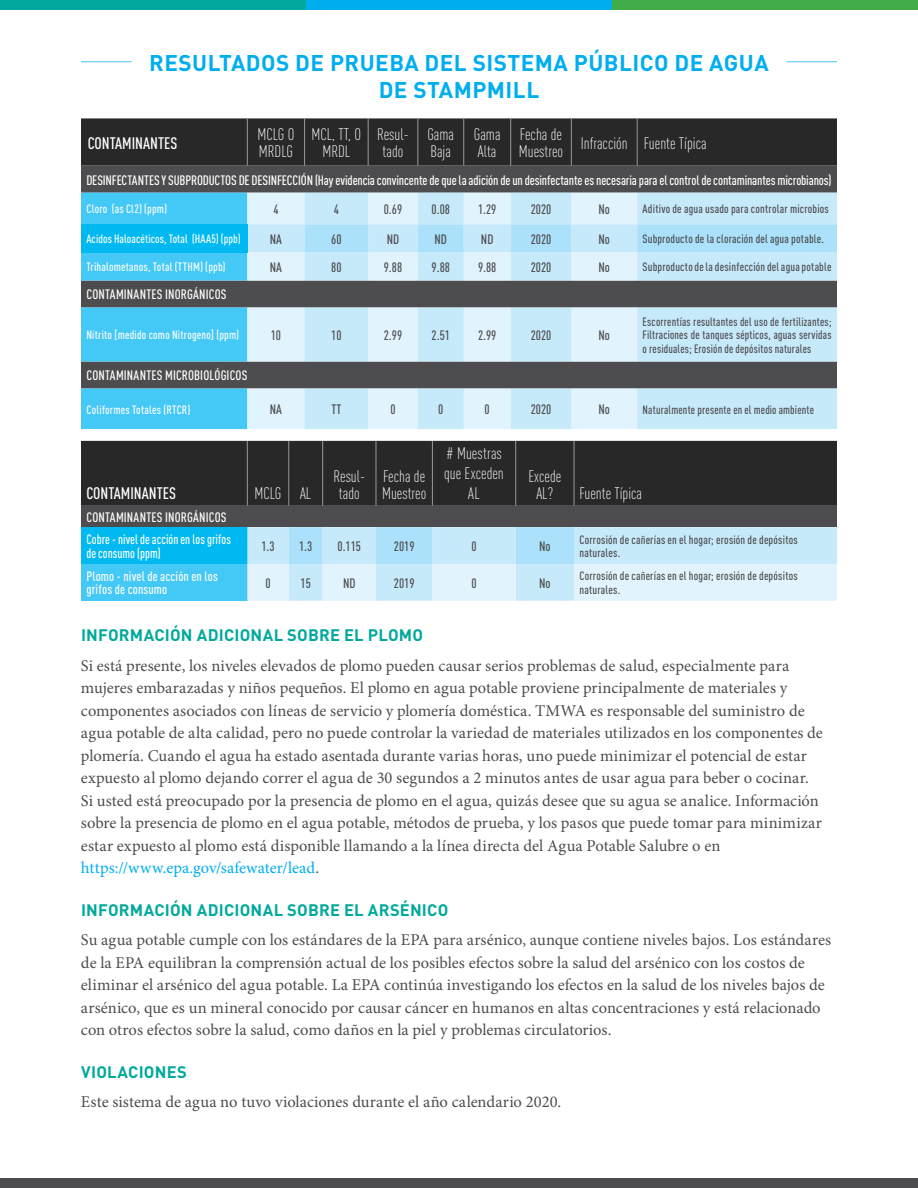
<style>
.page{position:relative;width:918px;height:1188px;background:#fff}
.page>*{position:absolute;margin:0;border:0;box-sizing:border-box;transform-origin:0 0}
.t1{font:700 22.5px/27px "DIN Pro";letter-spacing:.02em;color:#00aeef;text-align:center}
.t2{font:16.5px/22.5px "Minion Pro";color:#4d4d4f}
.t3{font:300 16.5px/16.5px "DIN Cond";color:#fff}
.t4{font:700 16.5px "DIN Pro";letter-spacing:.015em;color:#00a99b}
.t5{font:500 16.5px "DIN Cond";color:#fff}
.t6{font:500 13.5px/22.5px "DIN Cond";color:#fff}
.t7{font:500 13.5px "DIN Cond";color:#4d4d4f}
.t8{font:500 13.5px "DIN Cond";color:#fff;scale:.95 1}
.t9{font:500 12px/13.5px "DIN Cond";letter-spacing:.015em;color:#4d4d4f}
.t10{font:500 12px/13.5px "DIN Cond";letter-spacing:.015em;color:#4d4d4f;text-align:justify;scale:.96 1}
.t11{font:500 12px "DIN Cond";letter-spacing:.015em;color:#fff}
.s1{color:#00aeef}
</style>
<div class="page">
<div style="left:0;top:1178px;width:918px;height:10px;background:#4d4d4f"></div>
<div style="left:81px;top:118px;width:756px;height:48px;background:#292829"></div>
<div style="left:81px;top:166px;width:756px;height:27px;background:#4d4d4f"></div>
<svg style="left:81px;top:193px;width:166px;height:236px;background:#46a8ca"></svg>
<svg style="left:247px;top:193px;width:590px;height:236px;background:#afc5d0"></svg>
<div style="left:81px;top:224px;width:166px;height:28px;background:#00b9f1"></div>
<svg style="left:305px;top:224px;width:532px;height:28px;background:#b4e4fa"></svg>
<hr style="left:247px;top:118px;width:1px;height:48px;background:#999">
<hr style="left:304px;top:118px;width:1px;height:48px;background:#999">
<hr style="left:368px;top:118px;width:1px;height:48px;background:#999">
<hr style="left:417px;top:118px;width:1px;height:48px;background:#999">
<hr style="left:463px;top:118px;width:1px;height:48px;background:#999">
<hr style="left:510px;top:118px;width:1px;height:48px;background:#999">
<hr style="left:571px;top:118px;width:1px;height:48px;background:#999">
<hr style="left:637px;top:118px;width:1px;height:48px;background:#999">
<hr style="left:81px;top:61px;width:51px;height:1px;background:#44c8f5">
<hr style="left:786px;top:61px;width:51px;height:1px;background:#44c8f5">
<div style="left:612px;top:0;width:306px;height:10px;background:#41ad49"></div>
<div style="left:0;top:0;width:306px;height:10px;background:#00a99b"></div>
<div style="left:306px;top:0;width:306px;height:10px;background:#00aeef"></div>
<div style="left:81px;top:441px;width:756px;height:65px;background:#292829"></div>
<div style="left:81px;top:506px;width:756px;height:21px;background:#4d4d4f"></div>
<div style="left:81px;top:527px;width:166px;height:37px;background:#00b9f1"></div>
<div style="left:81px;top:564px;width:166px;height:37px;background:#44c8f5"></div>
<svg style="left:247px;top:527px;width:590px;height:74px;background:#ccecfb"></svg>
<hr style="left:247px;top:441px;width:1px;height:65px;background:#999">
<hr style="left:288px;top:441px;width:1px;height:65px;background:#999">
<hr style="left:322px;top:441px;width:1px;height:65px;background:#999">
<hr style="left:376px;top:441px;width:1px;height:65px;background:#999">
<hr style="left:432px;top:441px;width:1px;height:65px;background:#999">
<hr style="left:515px;top:441px;width:1px;height:65px;background:#999">
<hr style="left:574px;top:441px;width:1px;height:65px;background:#999">
<h1 class="t1" style="left:149px;top:47px;width:621px">RESULTADOS DE PRUEBA DEL SISTEMA PÚBLICO DE AGUA<br>DE STAMPMILL</h1>
<p class="t5" style="left:88px;top:133px;width:91px">CONTAMINANTES</p>
<p class="t3" style="left:257px;top:126px;width:38px">MCLG O<br>MRDLG</p>
<p class="t3" style="left:312px;top:126px;width:51px;text-align:center">MCL, TT, O<br>MRDL</p>
<p class="t3" style="left:377px;top:126px;width:33px;text-align:center">Resul&shy;tado</p>
<p class="t3" style="left:427px;top:126px;width:28px">Gama<br>Baja</p>
<p class="t3" style="left:474px;top:126px;width:28px">Gama<br>Alta</p>
<p class="t3" style="left:519px;top:126px;width:46px">Fecha de<br>Muestreo</p>
<p class="t3" style="left:581px;top:134px;width:127px">Infracción Fuente Típica</p>
<p class="t6" style="left:86px;top:168px;width:747px">DESINFECTANTES Y SUBPRODUCTOS DE DESINFECCIÓN (Hay evidencia convincente de que la adición de un desinfectante es necesaria para el control de contaminantes microbianos)</p>
<p class="t11" style="left:86px;top:202px;width:82px">Cloro (as Cl2) (ppm)</p>
<p class="t7" style="left:273px;top:201px;width:7px">4</p>
<p class="t7" style="left:334px;top:201px;width:7px">4</p>
<p class="t7" style="left:384px;top:201px;width:20px">0.69</p>
<p class="t7" style="left:432px;top:201px;width:20px">0.08</p>
<p class="t7" style="left:478px;top:201px;width:20px">1.29</p>
<p class="t7" style="left:531px;top:201px;width:22px">2020</p>
<p class="t7" style="left:599px;top:201px;width:13px">No</p>
<p class="t9" style="left:643px;top:202px;width:188px">Aditivo de agua usado para controlar microbios</p>
<p class="t11" style="left:86px;top:232px;width:156px">Acidos Haloacéticos, Total (HAA5) (ppb)</p>
<p class="t7" style="left:270px;top:231px;width:14px">NA</p>
<p class="t7" style="left:331px;top:231px;width:12px">60</p>
<p class="t7" style="left:387px;top:231px;width:14px">ND</p>
<p class="t7" style="left:435px;top:231px;width:14px">ND</p>
<p class="t7" style="left:481px;top:231px;width:14px">ND</p>
<p class="t7" style="left:531px;top:231px;width:22px">2020</p>
<p class="t7" style="left:599px;top:231px;width:13px">No</p>
<p class="t9" style="left:643px;top:232px;width:183px">Subproducto de la cloración del agua potable.</p>
<p class="t11" style="left:86px;top:260px;width:141px">Trihalometanos, Total (TTHM) (ppb)</p>
<p class="t7" style="left:270px;top:259px;width:14px">NA</p>
<p class="t7" style="left:331px;top:259px;width:12px">80</p>
<p class="t7" style="left:384px;top:259px;width:20px">9.88</p>
<p class="t7" style="left:432px;top:259px;width:20px">9.88</p>
<p class="t7" style="left:478px;top:259px;width:20px">9.88</p>
<p class="t7" style="left:531px;top:259px;width:22px">2020</p>
<p class="t7" style="left:599px;top:259px;width:13px">No</p>
<p class="t9" style="left:643px;top:260px;width:191px">Subproducto de la desinfección del agua potable</p>
<p class="t6" style="left:86px;top:283px;width:142px">CONTAMINANTES INORGÁNICOS</p>
<p class="t11" style="left:86px;top:328px;width:154px">Nitrito [medido como Nitrogeno] (ppm)</p>
<p class="t7" style="left:271px;top:327px;width:12px">10</p>
<p class="t7" style="left:331px;top:327px;width:12px">10</p>
<p class="t7" style="left:384px;top:327px;width:20px">2.99</p>
<p class="t7" style="left:432px;top:327px;width:20px">2.51</p>
<p class="t7" style="left:478px;top:327px;width:20px">2.99</p>
<p class="t7" style="left:531px;top:327px;width:22px">2020</p>
<p class="t7" style="left:599px;top:327px;width:13px">No</p>
<p class="t10" style="left:643px;top:315px;width:198px">Escorrentías resultantes del uso de fertilizantes; Filtraciones de tanques sépticos, aguas servidas o residuales; Erosión de depósitos naturales</p>
<p class="t6" style="left:86px;top:364px;width:163px">CONTAMINANTES MICROBIOLÓGICOS</p>
<p class="t11" style="left:86px;top:402px;width:106px">Coliformes Totales (RTCR)</p>
<p class="t7" style="left:270px;top:401px;width:14px">NA</p>
<p class="t7" style="left:331px;top:401px;width:11px">TT</p>
<p class="t7" style="left:390px;top:401px;width:7px">0</p>
<p class="t7" style="left:438px;top:401px;width:7px">0</p>
<p class="t7" style="left:485px;top:401px;width:7px">0</p>
<p class="t7" style="left:531px;top:401px;width:22px">2020</p>
<p class="t7" style="left:599px;top:401px;width:13px">No</p>
<p class="t10" style="left:643px;top:402px;width:180px">Naturalmente presente en el medio ambiente</p>
<p class="t5" style="left:86px;top:483px;width:91px">CONTAMINANTES</p>
<p class="t3" style="left:255px;top:485px;width:58px">MCLG AL</p>
<p class="t3" style="left:333px;top:468px;width:33px;text-align:center">Resul&shy;tado</p>
<p class="t3" style="left:382px;top:468px;width:46px">Fecha de<br>Muestreo</p>
<p class="t3" style="left:444px;top:443px;width:61px;line-height:19.8px;text-align:center"># Muestras que Exceden<br>AL</p>
<p class="t3" style="left:528px;top:468px;width:35px;text-align:center">Excede<br>AL?</p>
<p class="t3" style="left:579px;top:485px;width:64px">Fuente Típica</p>
<p class="t6" style="left:86px;top:505px;width:146px">CONTAMINANTES INORGÁNICOS<br>Cobre - nivel de acción en los grifos</p>
<p class="t8" style="left:86px;top:545px;width:80px">de consumo (ppm)</p>
<p class="t7" style="left:261px;top:538px;width:15px">1.3</p>
<p class="t7" style="left:299px;top:538px;width:15px">1.3</p>
<p class="t7" style="left:338px;top:538px;width:25px">0.115</p>
<p class="t7" style="left:394px;top:538px;width:22px">2019</p>
<p class="t7" style="left:472px;top:538px;width:7px">0</p>
<p class="t7" style="left:539px;top:538px;width:13px">No</p>
<p class="t9" style="left:579px;top:532px;width:220px">Corrosión de cañerías en el hogar; erosión de depósitos naturales.</p>
<p class="t6" style="left:86px;top:569px;width:133px;line-height:13.5px">Plomo - nivel de acción en los grifos de consumo</p>
<p class="t7" style="left:265px;top:575px;width:7px">0</p>
<p class="t7" style="left:301px;top:575px;width:12px">15</p>
<p class="t7" style="left:343px;top:575px;width:14px">ND</p>
<p class="t7" style="left:394px;top:575px;width:22px">2019</p>
<p class="t7" style="left:472px;top:575px;width:7px">0</p>
<p class="t7" style="left:539px;top:575px;width:13px">No</p>
<p class="t9" style="left:579px;top:569px;width:220px">Corrosión de cañerías en el hogar; erosión de depósitos naturales.</p>
<p class="t4" style="left:81px;top:622px;width:344px">INFORMACIÓN ADICIONAL SOBRE EL PLOMO</p>
<p class="t2" style="left:81px;top:654px;width:743px">Si está presente, los niveles elevados de plomo pueden causar serios problemas de salud, especialmente para mujeres embarazadas y niños pequeños. El plomo en agua potable proviene principalmente de materiales y componentes asociados con líneas de servicio y plomería doméstica. TMWA es responsable del suministro de agua potable de alta calidad, pero no puede controlar la variedad de materiales utilizados en los componentes de plomería. Cuando el agua ha estado asentada durante varias horas, uno puede minimizar el potencial de estar expuesto al plomo dejando correr el agua de 30 segundos a 2 minutos antes de usar agua para beber o cocinar.<br>Si usted está preocupado por la presencia de plomo en el agua, quizás desee que su agua se analice. Información sobre la presencia de plomo en el agua potable, métodos de prueba, y los pasos que puede tomar para minimizar estar expuesto al plomo está disponible llamando a la línea directa del Agua Potable Salubre o en <span class="s1">https://www.epa.gov/safewater/lead</span>.</p>
<p class="t4" style="left:81px;top:896px;width:369px">INFORMACIÓN ADICIONAL SOBRE EL ARSÉNICO</p>
<p class="t2" style="left:81px;top:929px;width:752px">Su agua potable cumple con los estándares de la EPA para arsénico, aunque contiene niveles bajos. Los estándares de la EPA equilibran la comprensión actual de los posibles efectos sobre la salud del arsénico con los costos de eliminar el arsénico del agua potable. La EPA continúa investigando los efectos en la salud de los niveles bajos de arsénico, que es un mineral conocido por causar cáncer en humanos en altas concentraciones y está relacionado con otros efectos sobre la salud, como daños en la piel y problemas circulatorios.</p>
<p class="t4" style="left:81px;top:1058px;width:107px">VIOLACIONES</p>
<p class="t2" style="left:81px;top:1091px;width:482px">Este sistema de agua no tuvo violaciones durante el año calendario 2020.</p>
</div>
